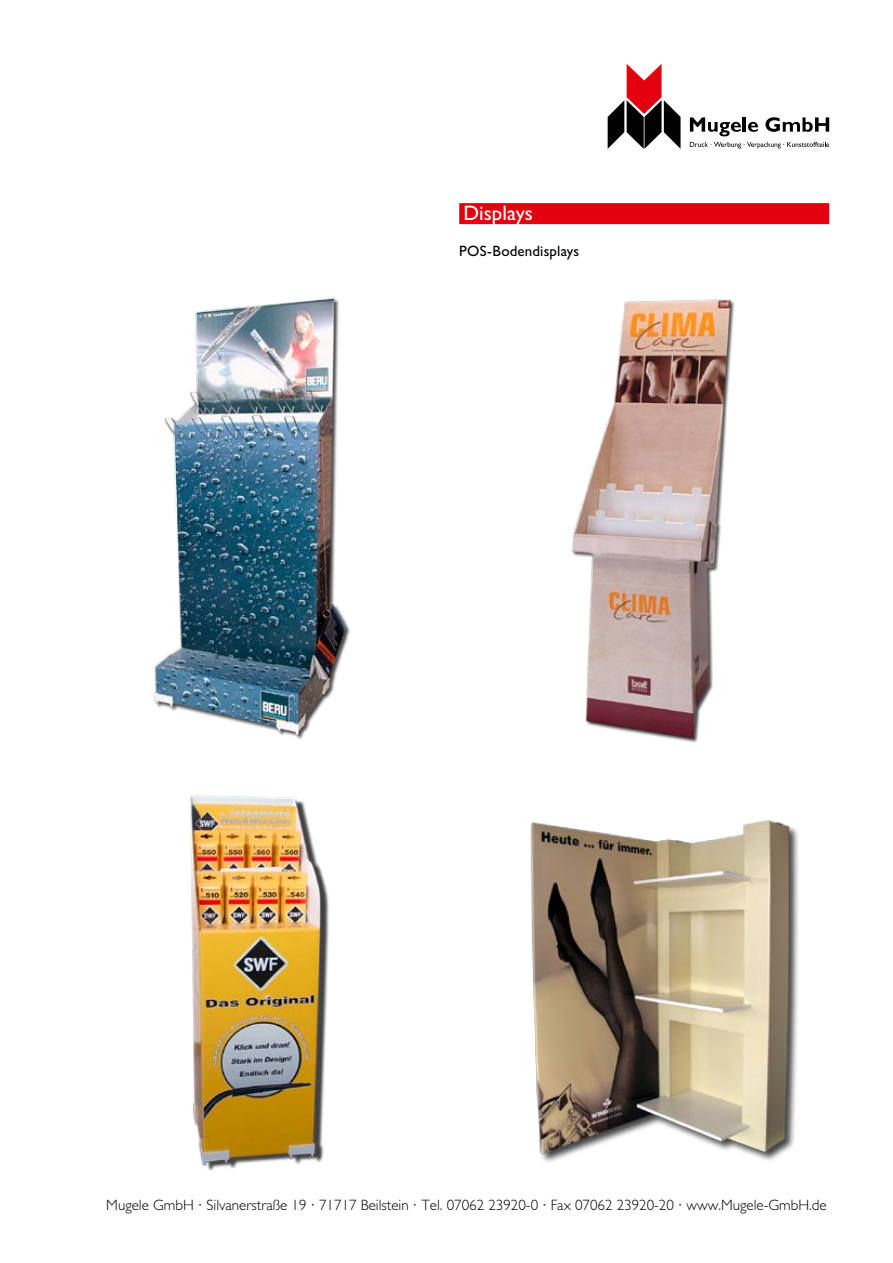
<style>
.page{position:relative;width:893px;height:1263px;background:#fff}
.page>*{position:absolute;margin:0;border:0;box-sizing:border-box;transform-origin:0 0}
.Inhalt_Head{font:21px "Gill Sans";color:#fff}
.t1{font:300 15px "Gill Sans";color:#000}
.Copy{font:15px "Gill Sans";letter-spacing:.01em;color:#000}
</style>
<div class="page">
<svg style="left:608px;top:64px;width:72px;height:85px"></svg>
<svg style="left:690px;top:117px;width:51px;height:19px"></svg>
<hr style="left:743px;top:117px;width:3px;height:15px;background:#000">
<svg style="left:748px;top:122px;width:10px;height:10px"></svg>
<svg style="left:765px;top:117px;width:64px;height:15px"></svg>
<svg style="left:690px;top:142px;width:139px;height:7px"></svg>
<div style="left:459px;top:203px;width:370px;height:21px;background:#e3000f"></div>
<img style="left:154px;top:297px;width:196px;height:443px">
<img style="left:571px;top:299px;width:164px;height:444px">
<img style="left:190px;top:795px;width:139px;height:375px">
<img style="left:530px;top:820px;width:268px;height:342px">
<p class="Inhalt_Head" style="left:463px;top:201px;width:71px">Displays</p>
<p class="Copy" style="left:459px;top:242px;width:122px">POS-Bodendisplays</p>
<p class="t1" style="left:106px;top:1197px;width:722px">Mugele GmbH · Silvanerstraße 19 · 71717 Beilstein · Tel. 07062 23920-0 · Fax 07062 23920-20 · www.Mugele-GmbH.de</p>
</div>
